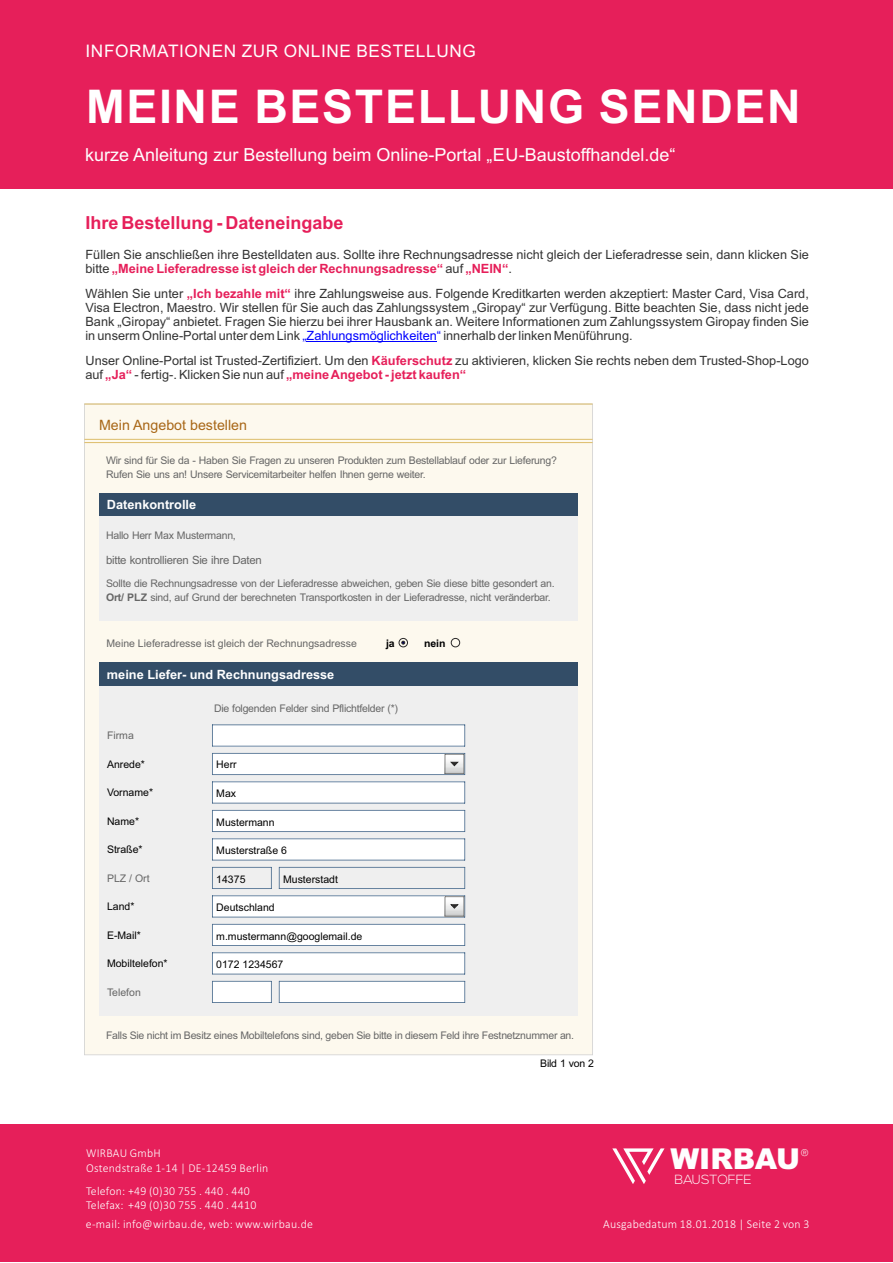
<style>
.page{position:relative;width:893px;height:1263px;background:#fff}
.page>*{position:absolute;margin:0;border:0;box-sizing:border-box;transform-origin:0 0}
.t1{font:700 46.5px "Arial";letter-spacing:.035em;color:#fff}
.t2{font:900 28.8px "Arial";color:#fefefe}
.t3{font:18px "Arial";color:#fefefe}
.t4{font:700 18px "Arial";color:#e61f5a}
.t5{font:17.25px "Arial";letter-spacing:.035em;color:#fefefe}
.t6{font:14.25px "Arial";color:#a86717}
.t7{font:300 13.2px "Nexa";color:#fefefe}
.t8{font:12.75px/14.2px "Arial";color:#333}
.t9{font:700 12.75px "Arial";color:#fff}
.t10{font:300 12px/14.7px "Calibri";letter-spacing:.02em;color:#fefefe}
.t11{font:11.4px "Arial";letter-spacing:-.02em;color:#666}
.t12{font:10.5px/14.1px "Arial";letter-spacing:-.02em;color:#666}
.t13{font:10.5px "Arial";color:#000}
.t14{font:10.5px "Arial";color:#666}
.t15{font:700 10.5px "Arial";color:#000}
.t16{font:300 9.6px "Nexa";color:#fefefe}
.s1{font-weight:700;color:#e61f5a}
.s2{color:#00f}
.s3{font-weight:700}
</style>
<div class="page">
<div style="left:0;top:0;width:893px;height:189px;background:#e61f5a"></div>
<hr style="left:307px;top:341px;width:130px;height:1px;background:#00f">
<div style="left:84px;top:405px;width:509px;height:650px;background:#fdf9ee"></div>
<hr style="left:84px;top:439px;width:509px;height:1px;background:#ddbd6a">
<hr style="left:84px;top:442px;width:509px;height:1px;background:#ddbd6a">
<hr style="left:84px;top:404px;width:509px;height:1px;background:#ddbd6a">
<div style="left:99px;top:493px;width:479px;height:23px;background:#334d67"></div>
<div style="left:99px;top:516px;width:479px;height:104px;background:#efefef"></div>
<div style="left:99px;top:663px;width:479px;height:23px;background:#334d67"></div>
<div style="left:99px;top:686px;width:479px;height:329px;background:#efefef"></div>
<svg style="left:212px;top:924px;width:253px;height:22px"></svg>
<svg style="left:212px;top:952px;width:253px;height:22px"></svg>
<svg style="left:212px;top:781px;width:253px;height:22px"></svg>
<svg style="left:212px;top:810px;width:253px;height:22px"></svg>
<svg style="left:212px;top:838px;width:253px;height:22px"></svg>
<svg style="left:279px;top:867px;width:186px;height:22px"></svg>
<svg style="left:212px;top:867px;width:60px;height:22px"></svg>
<svg style="left:212px;top:724px;width:253px;height:22px"></svg>
<svg style="left:279px;top:981px;width:186px;height:22px"></svg>
<svg style="left:212px;top:981px;width:60px;height:22px"></svg>
<svg style="left:399px;top:638px;width:8px;height:9px"></svg>
<div style="left:451px;top:638px;width:9px;height:9px;background:#fdf9ee;border:1px solid #2b2a29;border-radius:50%"></div>
<svg style="left:212px;top:753px;width:253px;height:22px"></svg>
<svg style="left:212px;top:895px;width:253px;height:22px"></svg>
<div style="left:0;top:1124px;width:893px;height:138px;background:#e61f5a"></div>
<svg style="left:612px;top:1148px;width:52px;height:36px"></svg>
<h3 class="t5" style="left:86px;top:44px;width:392px">INFORMATIONEN ZUR ONLINE BESTELLUNG</h3>
<h1 class="t1" style="left:86px;top:89px;width:716px">MEINE BESTELLUNG SENDEN</h1>
<h3 class="t3" style="left:85px;top:148px;width:592px">kurze Anleitung zur Bestellung beim Online-Portal „EU-Baustoffhandel.de“</h3>
<h3 class="t4" style="left:85px;top:216px;width:260px">Ihre Bestellung - Dateneingabe</h3>
<p class="t8" style="left:85px;top:249px;width:725px">Füllen Sie anschließen ihre Bestelldaten aus. Sollte ihre Rechnungsadresse nicht gleich der Lieferadresse sein, dann klicken Sie bitte <span class="s1">„Meine Lieferadresse ist gleich der Rechnungsadresse“</span> auf <span class="s1">„NEIN“</span>.</p>
<p class="t8" style="left:85px;top:287px;width:725px;text-align:justify">Wählen Sie unter <span class="s1">„Ich bezahle mit“</span> ihre Zahlungsweise aus. Folgende Kreditkarten werden akzeptiert: Master Card, Visa Card, Visa Electron, Maestro. Wir stellen für Sie auch das Zahlungssystem „Giropay“ zur Verfügung. Bitte beachten Sie, dass nicht jede Bank „Giropay“ anbietet. Fragen Sie hierzu bei ihrer Hausbank an. Weitere Informationen zum Zahlungssystem Giropay finden Sie in unserm Online-Portal unter dem Link <span class="s2">„Zahlungsmöglichkeiten“</span> innerhalb der linken Menüführung.</p>
<p class="t8" style="left:85px;top:354px;width:725px">Unser Online-Portal ist Trusted-Zertifiziert. Um den <span class="s1">Käuferschutz</span> zu aktivieren, klicken Sie rechts neben dem Trusted-Shop-Logo auf <span class="s1">„Ja“</span> - fertig-. Klicken Sie nun auf <span class="s1">„meine Angebot - jetzt kaufen“</span></p>
<p class="t6" style="left:99px;top:420px;width:150px">Mein Angebot bestellen</p>
<p class="t12" style="left:106px;top:454px;width:452px">Wir sind für Sie da - Haben Sie Fragen zu unseren Produkten zum Bestellablauf oder zur Lieferung?<br>Rufen Sie uns an! Unsere Servicemitarbeiter helfen Ihnen gerne weiter.</p>
<p class="t9" style="left:107px;top:500px;width:91px">Datenkontrolle</p>
<p class="t12" style="left:106px;top:530px;width:131px">Hallo Herr Max Mustermann,</p>
<p class="t11" style="left:106px;top:555px;width:157px">bitte kontrollieren Sie ihre Daten</p>
<p class="t12" style="left:106px;top:578px;width:450px">Sollte die Rechnungsadresse von der Lieferadresse abweichen, geben Sie diese bitte gesondert an.<br><span class="s3">Ort/ PLZ</span> sind, auf Grund der berechneten Transportkosten in der Lieferadresse, nicht veränderbar.</p>
<p class="t14" style="left:106px;top:639px;width:252px">Meine Lieferadresse ist gleich der Rechnungsadresse</p>
<p class="t15" style="left:386px;top:639px;width:10px">ja</p>
<p class="t15" style="left:424px;top:639px;width:23px">nein</p>
<p class="t9" style="left:107px;top:669px;width:229px">meine Liefer- und Rechnungsadresse</p>
<p class="t12" style="left:107px;top:730px;width:28px">Firma</p>
<p class="t13" style="left:107px;top:760px;width:39px">Anrede*</p>
<p class="t13" style="left:107px;top:789px;width:48px">Vorname*</p>
<p class="t13" style="left:107px;top:817px;width:34px">Name*</p>
<p class="t13" style="left:107px;top:846px;width:37px">Straße*</p>
<p class="t12" style="left:107px;top:872px;width:44px">PLZ / Ort</p>
<p class="t13" style="left:107px;top:903px;width:29px">Land*</p>
<p class="t12" style="left:214px;top:702px;width:185px">Die folgenden Felder sind Pflichtfelder (*)</p>
<p class="t13" style="left:216px;top:761px;width:22px">Herr</p>
<p class="t13" style="left:216px;top:789px;width:21px">Max</p>
<p class="t13" style="left:216px;top:818px;width:60px">Mustermann</p>
<p class="t13" style="left:216px;top:846px;width:72px">Musterstraße 6</p>
<p class="t13" style="left:216px;top:875px;width:31px">14375</p>
<p class="t13" style="left:283px;top:875px;width:56px">Musterstadt</p>
<p class="t13" style="left:216px;top:903px;width:60px">Deutschland</p>
<p class="t13" style="left:107px;top:931px;width:35px">E-Mail*</p>
<p class="t13" style="left:216px;top:932px;width:148px">m.mustermann@googlemail.de</p>
<p class="t13" style="left:107px;top:960px;width:62px">Mobiltelefon*</p>
<p class="t13" style="left:216px;top:960px;width:69px">0172 1234567</p>
<p class="t14" style="left:107px;top:988px;width:35px">Telefon</p>
<p class="t12" style="left:106px;top:1029px;width:470px">Falls Sie nicht im Besitz eines Mobiltelefons sind, geben Sie bitte in diesem Feld ihre Festnetznummer an.</p>
<p class="t10" style="left:86px;top:1146px;width:184px">WIRBAU GmbH<br>Ostendstraße 1-14 | DE-12459 Berlin</p>
<p class="t10" style="left:86px;top:1184px;width:172px">Telefon: +49 (0)30 755 . 440 . 440<br>Telefax: +49 (0)30 755 . 440 . 4410</p>
<p class="t10" style="left:86px;top:1218px;width:228px">e-mail: info@wirbau.de, web: www.wirbau.de</p>
<p class="t13" style="left:540px;top:1060px;width:55px">Bild 1 von 2</p>
<h2 class="t2" style="left:670px;top:1148px;width:131px">WIRBAU</h2>
<p class="t7" style="left:674px;top:1174px;width:79px">BAUSTOFFE</p>
<p class="t16" style="left:800px;top:1149px;width:10px">®</p>
<p class="t10" style="left:603px;top:1218px;width:208px">Ausgabedatum 18.01.2018 | Seite 2 von 3</p>
</div>
